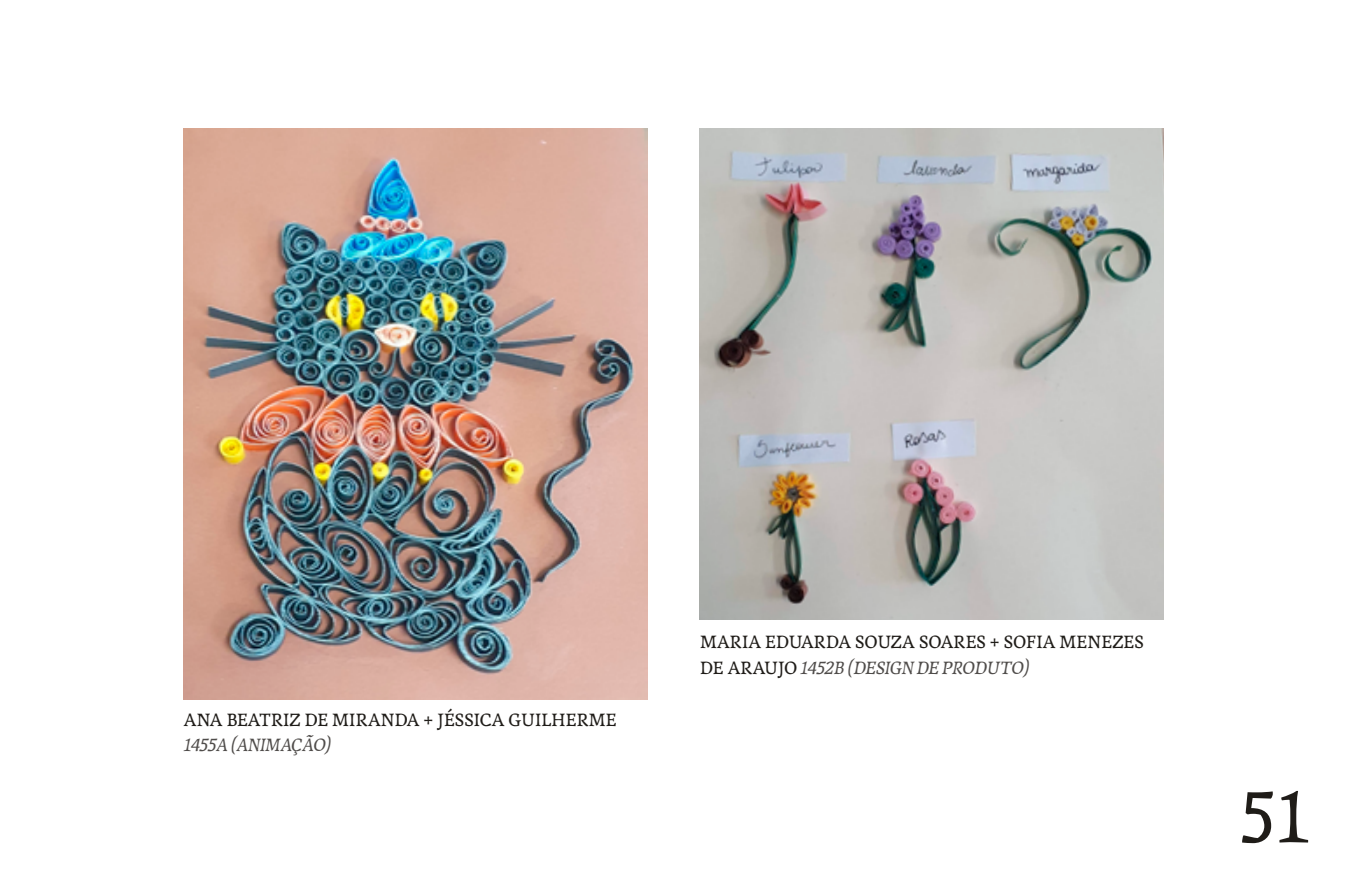
<style>
.page{position:relative;width:1347px;height:881px;background:#fff}
.page>*{position:absolute;margin:0;border:0;box-sizing:border-box;transform-origin:0 0}
.t1{font:85.75px "Leluja Original";color:#1f1c18}
.t2{font:21px/25.9px "Leluja Original";letter-spacing:.01em;color:#1f1c18}
.t3{font:italic 21px "Leluja Original";letter-spacing:.01em;color:#4f4c4a}
.s1{font-style:italic;color:#4f4c4a}
</style>
<div class="page">
<img style="left:184px;top:129px;width:463px;height:570px">
<img style="left:699px;top:129px;width:464px;height:490px">
<p class="t2" style="left:184px;top:705px;width:434px">ANA BEATRIZ DE MIRANDA + JÉSSICA GUILHERME</p>
<p class="t3" style="left:184px;top:732px;width:149px">1455A (ANIMAÇÃO)</p>
<p class="t2" style="left:700px;top:628px;width:445px">MARIA EDUARDA SOUZA SOARES + SOFIA MENEZES<br>DE ARAUJO <span class="s1">1452B (DESIGN DE PRODUTO)</span></p>
<h1 class="t1" style="left:1240px;top:763px;width:70px">51</h1>
</div>
